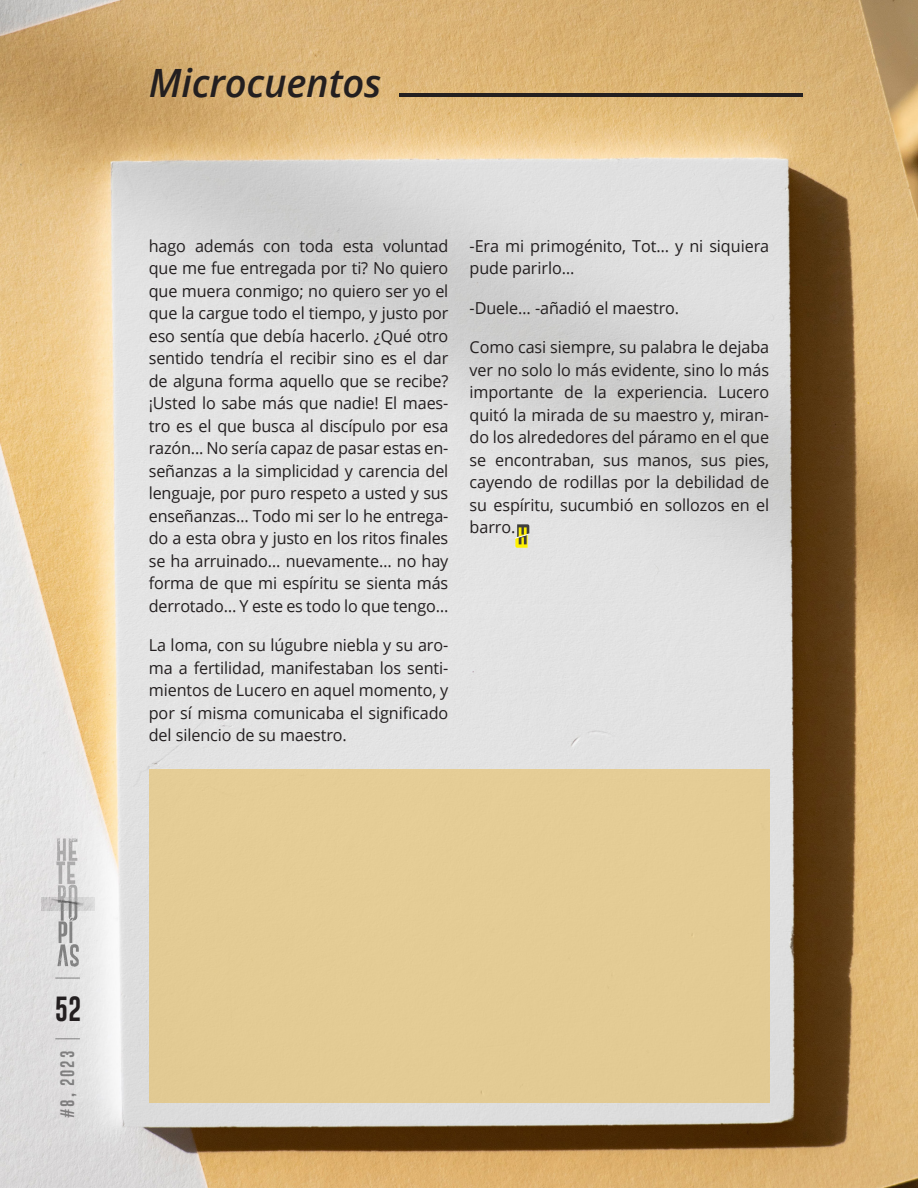
<style>
.page{position:relative;width:918px;height:1188px;background:#fff}
.page>*{position:absolute;margin:0;border:0;box-sizing:border-box;transform-origin:0 0}
.t1{font:italic 600 39px "Open Sans";letter-spacing:-.005em;color:#231f20}
.t2{font:25.5px "Gobold";color:#231f20}
.C__de_texto_Principal{font:16.5px/22.5px "Open Sans";letter-spacing:-.005em;color:#231f20;text-align:justify}
.t3{font:14.25px "Gobold Lowplus";color:#808080}
</style>
<div class="page">
<img style="left:0;top:0;width:918px;height:1188px">
<svg style="left:56px;top:838px;width:23px;height:129px;background:#c4c3c4"></svg>
<img style="left:41px;top:897px;width:54px;height:14px">
<svg style="left:55px;top:978px;width:25px;height:1px"></svg>
<svg style="left:55px;top:1038px;width:25px;height:1px"></svg>
<hr style="left:399px;top:93px;width:404px;height:4px;background:#231f20">
<svg style="left:515px;top:524px;width:14px;height:24px"></svg>
<div style="left:149px;top:770px;width:621px;height:333px;background:#e3cb94"></div>
<h1 class="t1" style="left:149px;top:56px;width:234px">Microcuentos</h1>
<p class="C__de_texto_Principal" style="left:149px;top:234px;width:301px">hago además con toda esta voluntad que me fue entregada por ti? No quiero que muera conmigo; no quiero ser yo el que la cargue todo el tiempo, y justo por eso sentía que debía hacerlo. ¿Qué otro sentido tendría el recibir sino es el dar de alguna forma aquello que se recibe? ¡Usted lo sabe más que nadie! El maes&shy;tro es el que busca al discípulo por esa razón... No sería capaz de pasar estas en&shy;señanzas a la simplicidad y carencia del lenguaje, por puro respeto a usted y sus enseñanzas… Todo mi ser lo he entrega&shy;do a esta obra y justo en los ritos finales se ha arruinado… nuevamente… no hay forma de que mi espíritu se sienta más derrotado… Y este es todo lo que tengo…</p>
<p class="C__de_texto_Principal" style="left:149px;top:633px;width:301px">La loma, con su lúgubre niebla y su aro&shy;ma a fertilidad, manifestaban los senti&shy;mientos de Lucero en aquel momento, y por sí misma comunicaba el significado del silencio de su maestro.</p>
<p class="C__de_texto_Principal" style="left:470px;top:234px;width:301px">-Era mi primogénito, Tot… y ni siquiera pude parirlo…</p>
<p class="C__de_texto_Principal" style="left:470px;top:296px;width:211px">-Duele… -añadió el maestro.</p>
<p class="C__de_texto_Principal" style="left:470px;top:335px;width:301px">Como casi siempre, su palabra le dejaba ver no solo lo más evidente, sino lo más importante de la experiencia. Lucero quitó la mirada de su maestro y, miran&shy;do los alrededores del páramo en el que se encontraban, sus manos, sus pies, cayendo de rodillas por la debilidad de su espíritu, sucumbió en sollozos en el barro.</p>
<h2 class="t2" style="left:55px;top:993px;width:28px">52</h2>
<p class="t3" style="left:58px;top:1118px;width:69px;rotate:-90deg">#8, 2023</p>
</div>
